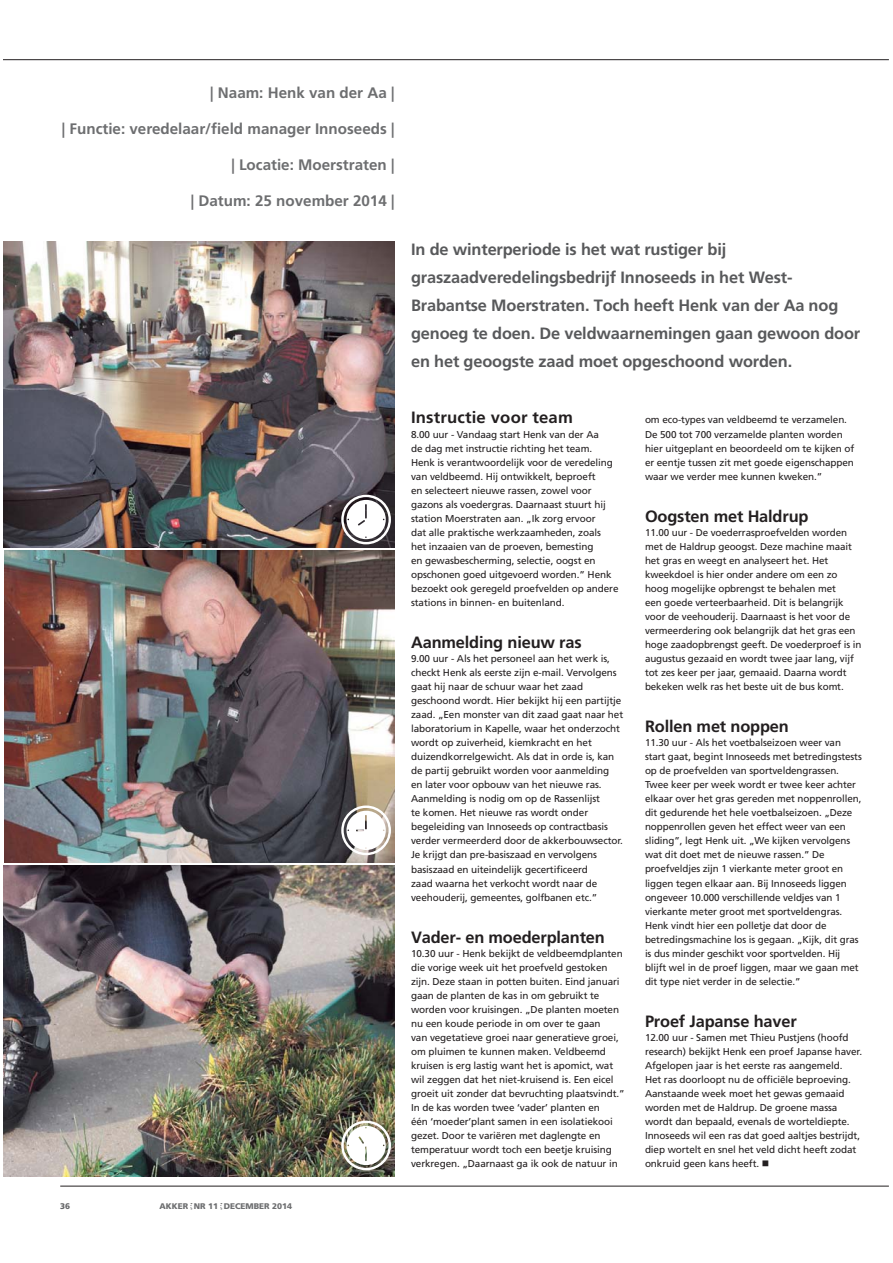
<style>
.page{position:relative;width:893px;height:1263px;background:#fff}
.page>*{position:absolute;margin:0;border:0;box-sizing:border-box;transform-origin:0 0}
.t1{font:700 16.35px/28px "Frutiger LT Std";letter-spacing:-.01em;color:#58595b}
.t2{font:700 16.35px "Frutiger LT Std";letter-spacing:-.01em;color:#231f20}
.t3{font:700 16.35px "Frutiger LT Std";letter-spacing:.01em;color:#231f20}
.t4{font:700 15.15px "Frutiger LT Std";color:#6d6e70}
.t5{font:9.9px/14.1px "Frutiger LT Std";letter-spacing:-.01em;color:#231f20}
.t6{font:900 8.25px "Frutiger LT Std";color:#6d6e70}
.t7{font:900 8.25px "Frutiger LT Std";color:#636466}
</style>
<div class="page">
<img style="left:4px;top:865px;width:390px;height:312px">
<svg style="left:341px;top:1121px;width:50px;height:49px"></svg>
<img style="left:5px;top:551px;width:389px;height:311px">
<svg style="left:341px;top:806px;width:50px;height:49px"></svg>
<img style="left:4px;top:241px;width:390px;height:307px">
<svg style="left:341px;top:495px;width:50px;height:49px"></svg>
<hr style="left:4px;top:59px;width:885px;height:1px;background:#231f20">
<hr style="left:60px;top:1186px;width:829px;height:1px;background:#231f20">
<h2 class="t4" style="left:210px;top:86px;width:186px">| Naam: Henk van der Aa |</h2>
<h2 class="t4" style="left:62px;top:122px;width:334px">| Functie: veredelaar/field manager Innoseeds |</h2>
<h2 class="t4" style="left:231px;top:158px;width:165px">| Locatie: Moerstraten |</h2>
<h2 class="t4" style="left:191px;top:194px;width:205px">| Datum: 25 november 2014 |</h2>
<p class="t7" style="left:60px;top:1203px;width:12px">36</p>
<p class="t6" style="left:159px;top:1203px;width:134px">AKKER NR 11 DECEMBER 2014</p>
<p class="t1" style="left:411px;top:236px;width:451px">In de winterperiode is het wat rustiger bij graszaadveredelingsbedrijf Innoseeds in het West-Brabantse Moerstraten. Toch heeft Henk van der Aa nog genoeg te doen. De veldwaarnemingen gaan gewoon door en het geoogste zaad moet opgeschoond worden.</p>
<h1 class="t3" style="left:411px;top:411px;width:163px">Instructie voor team</h1>
<p class="t5" style="left:411px;top:427px;width:209px">8.00 uur - Vandaag start Henk van der Aa<br>de dag met instructie richting het team.<br>Henk is verantwoordelijk voor de veredeling van veldbeemd. Hij ontwikkelt, beproeft<br>en selecteert nieuwe rassen, zowel voor gazons als voedergras. Daarnaast stuurt hij station Moerstraten aan. „Ik zorg ervoor<br>dat alle praktische werkzaamheden, zoals het inzaaien van de proeven, bemesting<br>en gewasbescherming, selectie, oogst en opschonen goed uitgevoerd worden.” Henk bezoekt ook geregeld proefvelden op andere stations in binnen- en buitenland.</p>
<h1 class="t2" style="left:411px;top:635px;width:172px">Aanmelding nieuw ras</h1>
<p class="t5" style="left:411px;top:652px;width:214px">9.00 uur - Als het personeel aan het werk is, checkt Henk als eerste zijn e-mail. Vervolgens gaat hij naar de schuur waar het zaad geschoond wordt. Hier bekijkt hij een partijtje zaad. „Een monster van dit zaad gaat naar het laboratorium in Kapelle, waar het onderzocht wordt op zuiverheid, kiemkracht en het duizendkorrelgewicht. Als dat in orde is, kan de partij gebruikt worden voor aanmelding<br>en later voor opbouw van het nieuwe ras.<br>Aanmelding is nodig om op de Rassenlijst<br>te komen. Het nieuwe ras wordt onder begeleiding van Innoseeds op contractbasis verder vermeerderd door de akkerbouwsector.<br>Je krijgt dan pre-basiszaad en vervolgens basiszaad en uiteindelijk gecertificeerd<br>zaad waarna het verkocht wordt naar de veehouderij, gemeentes, golfbanen etc.”</p>
<h1 class="t2" style="left:411px;top:930px;width:195px">Vader- en moederplanten</h1>
<p class="t5" style="left:411px;top:947px;width:215px">10.30 uur - Henk bekijkt de veldbeemdplanten die vorige week uit het proefveld gestoken zijn. Deze staan in potten buiten. Eind januari gaan de planten de kas in om gebruikt te worden voor kruisingen. „De planten moeten nu een koude periode in om over te gaan<br>van vegetatieve groei naar generatieve groei, om pluimen te kunnen maken. Veldbeemd kruisen is erg lastig want het is apomict, wat wil zeggen dat het niet-kruisend is. Een eicel groeit uit zonder dat bevruchting plaatsvindt.” In de kas worden twee ‘vader’ planten en<br>één ‘moeder’plant samen in een isolatiekooi gezet. Door te variëren met daglengte en temperatuur wordt toch een beetje kruising verkregen. „Daarnaast ga ik ook de natuur in</p>
<p class="t5" style="left:645px;top:413px;width:211px">om eco-types van veldbeemd te verzamelen.<br>De 500 tot 700 verzamelde planten worden hier uitgeplant en beoordeeld om te kijken of er eentje tussen zit met goede eigenschappen waar we verder mee kunnen kweken.”</p>
<h1 class="t2" style="left:645px;top:509px;width:165px">Oogsten met Haldrup</h1>
<p class="t5" style="left:645px;top:526px;width:218px">11.00 uur - De voederrasproefvelden worden met de Haldrup geoogst. Deze machine maait het gras en weegt en analyseert het. Het kweekdoel is hier onder andere om een zo hoog mogelijke opbrengst te behalen met<br>een goede verteerbaarheid. Dit is belangrijk voor de veehouderij. Daarnaast is het voor de vermeerdering ook belangrijk dat het gras een hoge zaadopbrengst geeft. De voederproef is in augustus gezaaid en wordt twee jaar lang, vijf tot zes keer per jaar, gemaaid. Daarna wordt bekeken welk ras het beste uit de bus komt.</p>
<h1 class="t2" style="left:645px;top:719px;width:145px">Rollen met noppen</h1>
<p class="t5" style="left:645px;top:736px;width:218px">11.30 uur - Als het voetbalseizoen weer van start gaat, begint Innoseeds met betredingstests op de proefvelden van sportveldengrassen.<br>Twee keer per week wordt er twee keer achter elkaar over het gras gereden met noppenrollen, dit gedurende het hele voetbalseizoen. „Deze noppenrollen geven het effect weer van een sliding”, legt Henk uit. „We kijken vervolgens wat dit doet met de nieuwe rassen.” De proefveldjes zijn 1 vierkante meter groot en liggen tegen elkaar aan. Bij Innoseeds liggen ongeveer 10.000 verschillende veldjes van 1 vierkante meter groot met sportveldengras.<br>Henk vindt hier een polletje dat door de betredingsmachine los is gegaan. „Kijk, dit gras is dus minder geschikt voor sportvelden. Hij blijft wel in de proef liggen, maar we gaan met dit type niet verder in de selectie.”</p>
<h1 class="t2" style="left:645px;top:1014px;width:153px">Proef Japanse haver</h1>
<p class="t5" style="left:645px;top:1031px;width:219px">12.00 uur - Samen met Thieu Pustjens (hoofd research) bekijkt Henk een proef Japanse haver.<br>Afgelopen jaar is het eerste ras aangemeld.<br>Het ras doorloopt nu de officiële beproeving.<br>Aanstaande week moet het gewas gemaaid worden met de Haldrup. De groene massa wordt dan bepaald, evenals de worteldiepte.<br>Innoseeds wil een ras dat goed aaltjes bestrijdt, diep wortelt en snel het veld dicht heeft zodat onkruid geen kans heeft.</p>
</div>
